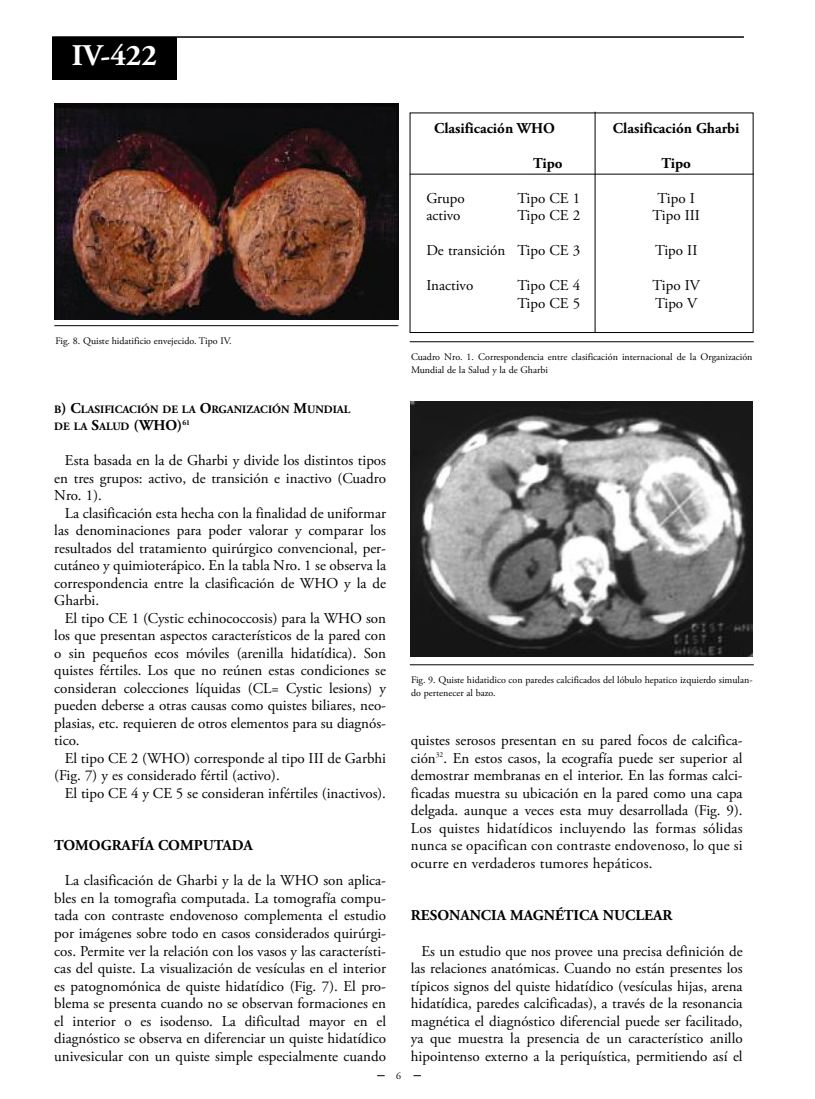
<style>
.page{position:relative;width:815px;height:1099px;background:#fff}
.page>*{position:absolute;margin:0;border:0;box-sizing:border-box;transform-origin:0 0}
.t1{font:700 30px "Adobe Garamond Pro";color:#fff}
.t2{font:15px/17.5px "Adobe Garamond Pro";color:#000;text-align:justify}
.t3{font:700 15px "Adobe Garamond Pro";color:#000}
.t4{font:700 11.25px/17.5px "Adobe Garamond Pro";color:#000}
.t5{font:10px/12.5px "Adobe Garamond Pro";color:#000}
.s1{font-size:15px}
</style>
<div class="page">
<hr style="left:52px;top:36px;width:692px;height:2px;background:#333">
<div style="left:53px;top:37px;width:124px;height:43px;background:#000"></div>
<hr style="left:54px;top:325px;width:344px;height:1px;background:#000">
<img style="left:54px;top:104px;width:344px;height:215px">
<div style="left:410px;top:113px;width:343px;height:220px;border:1px solid #000"></div>
<hr style="left:595px;top:112px;width:1px;height:221px;background:#000">
<hr style="left:410px;top:174px;width:344px;height:1px;background:#000">
<hr style="left:410px;top:341px;width:344px;height:1px;background:#000">
<hr style="left:410px;top:664px;width:344px;height:1px;background:#000">
<img style="left:411px;top:402px;width:342px;height:254px">
<h1 class="t1" style="left:72px;top:44px;width:87px">IV-422</h1>
<p class="t5" style="left:56px;top:335px;width:178px">Fig. 8. Quiste hidatificio envejecido. Tipo IV.</p>
<p class="t3" style="left:434px;top:122px;width:122px">Clasificación WHO</p>
<p class="t3" style="left:613px;top:122px;width:128px">Clasificación Gharbi</p>
<p class="t3" style="left:533px;top:157px;width:31px">Tipo</p>
<p class="t3" style="left:662px;top:157px;width:31px">Tipo</p>
<p class="t2" style="left:426px;top:190px;width:40px">Grupo</p>
<p class="t2" style="left:517px;top:190px;width:64px">Tipo CE 1</p>
<p class="t2" style="left:658px;top:190px;width:39px">Tipo I</p>
<p class="t2" style="left:426px;top:208px;width:36px">activo</p>
<p class="t2" style="left:517px;top:208px;width:64px">Tipo CE 2</p>
<p class="t2" style="left:653px;top:208px;width:49px">Tipo III</p>
<p class="t2" style="left:426px;top:243px;width:155px">De transición Tipo CE 3</p>
<p class="t2" style="left:655px;top:243px;width:44px">Tipo II</p>
<p class="t2" style="left:426px;top:278px;width:48px">Inactivo</p>
<p class="t2" style="left:517px;top:278px;width:64px">Tipo CE 4</p>
<p class="t2" style="left:653px;top:278px;width:49px">Tipo IV</p>
<p class="t2" style="left:517px;top:295px;width:64px">Tipo CE 5</p>
<p class="t2" style="left:655px;top:295px;width:44px">Tipo V</p>
<p class="t5" style="left:411px;top:352px;width:343px">Cuadro Nro. 1. Correspondencia entre clasificación internacional de la Organización<br>Mundial de la Salud y la de Gharbi</p>
<p class="t4" style="left:54px;top:401px;width:298px">B<span class="s1">) C</span>LASIFICACIÓN DE LA <span class="s1">O</span>RGANIZACIÓN <span class="s1">M</span>UNDIAL<br>DE LA <span class="s1">S</span>ALUD <span class="s1">(WHO)</span><sup>61</sup></p>
<p class="t2" style="left:54px;top:453px;width:333px;text-indent:11px">Esta basada en la de Gharbi y divide los distintos tipos en tres grupos: activo, de transición e inactivo (Cuadro Nro. 1).</p>
<p class="t2" style="left:54px;top:505px;width:333px;text-indent:11px">La clasificación esta hecha con la finalidad de uniformar las denominaciones para poder valorar y comparar los resultados del tratamiento quirúrgico convencional, per&shy;cutáneo y quimioterápico. En la tabla Nro. 1 se observa la correspondencia entre la clasificación de WHO y la de Gharbi.</p>
<p class="t2" style="left:54px;top:610px;width:333px;text-indent:11px">El tipo CE 1 (Cystic echinococcosis) para la WHO son los que presentan aspectos característicos de la pared con o sin pequeños ecos móviles (arenilla hidatídica). Son quistes fértiles. Los que no reúnen estas condiciones se consideran colecciones líquidas (CL= Cystic lesions) y pueden deberse a otras causas como quistes biliares, neo&shy;plasias, etc. requieren de otros elementos para su diagnós&shy;tico.</p>
<p class="t2" style="left:54px;top:750px;width:333px;text-indent:11px">El tipo CE 2 (WHO) corresponde al tipo III de Garbhi (Fig. 7) y es considerado fértil (activo).</p>
<p class="t2" style="left:65px;top:785px;width:323px">El tipo CE 4 y CE 5 se consideran infértiles (inactivos).</p>
<p class="t3" style="left:54px;top:839px;width:200px">TOMOGRAFÍA COMPUTADA</p>
<p class="t2" style="left:54px;top:873px;width:333px;text-indent:11px">La clasificación de Gharbi y la de la WHO son aplica&shy;bles en la tomografia computada. La tomografía compu&shy;tada con contraste endovenoso complementa el estudio por imágenes sobre todo en casos considerados quirúrgi&shy;cos. Permite ver la relación con los vasos y las característi&shy;cas del quiste. La visualización de vesículas en el interior es patognomónica de quiste hidatídico (Fig. 7). El pro&shy;blema se presenta cuando no se observan formaciones en el interior o es isodenso. La dificultad mayor en el diagnóstico se observa en diferenciar un quiste hidatídico univesicular con un quiste simple especialmente cuando</p>
<p class="t5" style="left:396px;top:1070px;width:6px">6</p>
<p class="t5" style="left:411px;top:674px;width:343px">Fig. 9. Quiste hidatidico con paredes calcificados del lóbulo hepatico izquierdo simulan&shy;do pertenecer al bazo.</p>
<p class="t2" style="left:411px;top:733px;width:333px">quistes serosos presentan en su pared focos de calcifica&shy;ción<sup>32</sup>. En estos casos, la ecografía puede ser superior al demostrar membranas en el interior. En las formas calci&shy;ficadas muestra su ubicación en la pared como una capa delgada. aunque a veces esta muy desarrollada (Fig. 9).<br>Los quistes hidatídicos incluyendo las formas sólidas nunca se opacifican con contraste endovenoso, lo que si ocurre en verdaderos tumores hepáticos.</p>
<p class="t3" style="left:411px;top:909px;width:263px">RESONANCIA MAGNÉTICA NUCLEAR</p>
<p class="t2" style="left:411px;top:943px;width:333px;text-indent:11px">Es un estudio que nos provee una precisa definición de las relaciones anatómicas. Cuando no están presentes los típicos signos del quiste hidatídico (vesículas hijas, arena hidatídica, paredes calcificadas), a través de la resonancia magnética el diagnóstico diferencial puede ser facilitado, ya que muestra la presencia de un característico anillo hipointenso externo a la periquística, permitiendo así el</p>
</div>
